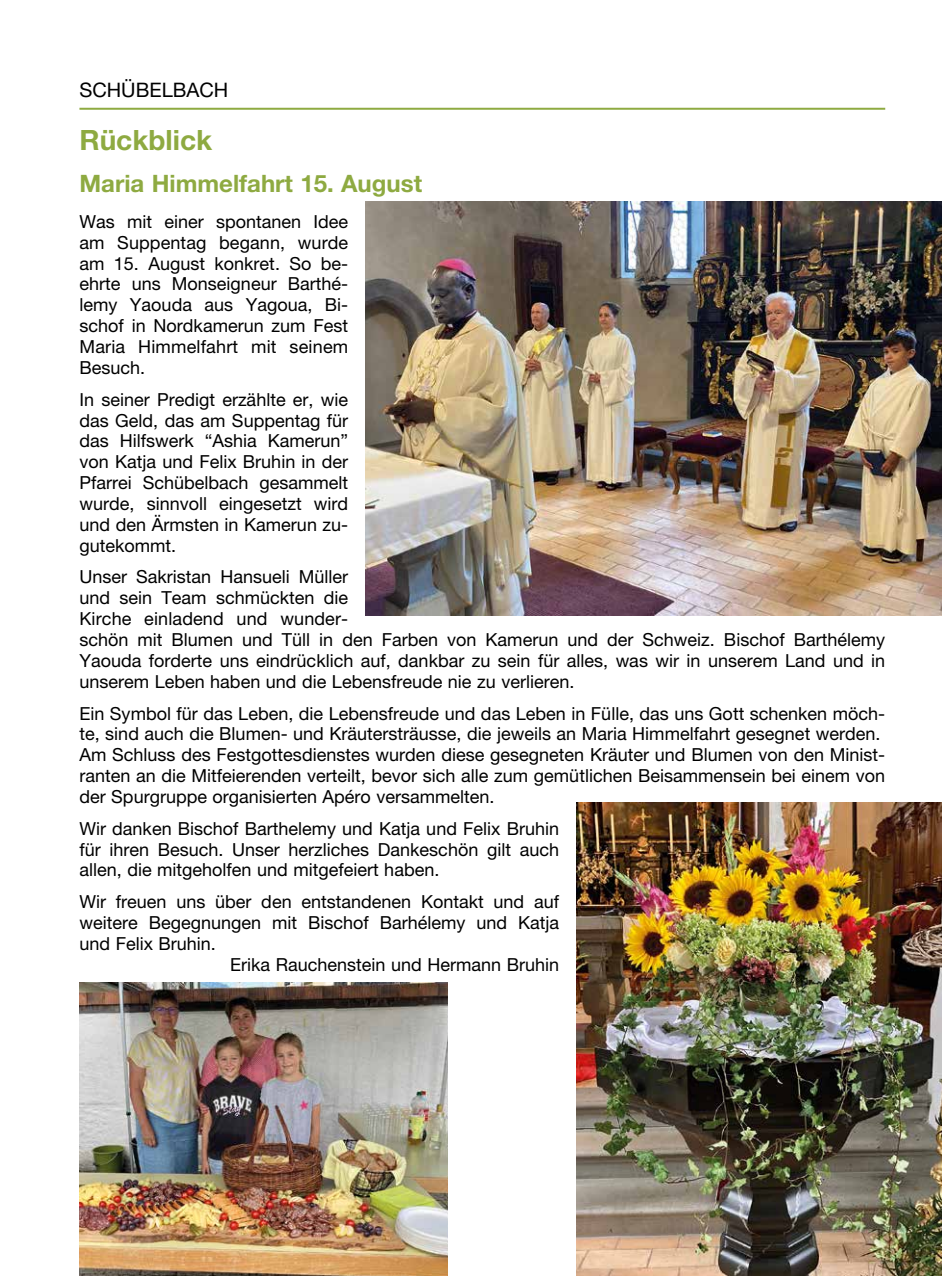
<style>
.page{position:relative;width:942px;height:1276px;background:#fff}
.page>*{position:absolute;margin:0;border:0;box-sizing:border-box;transform-origin:0 0}
.t1{font:700 28px "Helvetica Neue LT Pro";color:#8eaa41}
.t2{font:700 24px "Helvetica Neue LT Pro";color:#8eaa41}
.t3{font:20px "Helvetica Neue LT Pro";color:#000}
.t4{font:18px/20.8px "Helvetica Neue LT Pro";color:#000}
</style>
<div class="page">
<hr style="left:79px;top:108px;width:805px;height:2px;background:#8eaa41">
<img style="left:80px;top:982px;width:367px;height:294px">
<img style="left:365px;top:201px;width:576px;height:414px">
<img style="left:576px;top:802px;width:365px;height:474px">
<p class="t3" style="left:79px;top:78px;width:150px">SCHÜBELBACH</p>
<h1 class="t1" style="left:79px;top:123px;width:134px">Rückblick</h1>
<h2 class="t2" style="left:79px;top:169px;width:344px">Maria Himmelfahrt 15. August</h2>
<p class="t4" style="left:79px;top:211px;width:270px">Was mit einer spontanen Idee am Suppentag begann, wurde am 15. August konkret. So be-- ehrte uns Monseigneur Barthé&shy;lemy Yaouda aus Yagoua, Bi-- schof in Nordkamerun zum Fest<br>Maria Himmelfahrt mit seinem<br>Besuch.</p>
<p class="t4" style="left:79px;top:389px;width:270px">In seiner Predigt erzählte er, wie das Geld, das am Suppentag für das Hilfswerk “Ashia Kamerun” von Katja und Felix Bruhin in der<br>Pfarrei Schübelbach gesammelt wurde, sinnvoll eingesetzt wird und den Ärmsten in Kamerun zu-- gutekommt.</p>
<p class="t4" style="left:79px;top:566px;width:807px">Unser Sakristan Hansueli Müller<br>und sein Team schmückten die<br>Kirche einladend und wunder-<br>schön mit Blumen und Tüll in den Farben von Kamerun und der Schweiz. Bischof Barthélemy Yaouda forderte uns eindrücklich auf, dankbar zu sein für alles, was wir in unserem Land und in unserem Leben haben und die Lebensfreude nie zu verlieren.</p>
<p class="t4" style="left:79px;top:702px;width:807px">Ein Symbol für das Leben, die Lebensfreude und das Leben in Fülle, das uns Gott schenken möch&shy;te, sind auch die Blumen- und Kräutersträusse, die jeweils an Maria Himmelfahrt gesegnet werden.<br>Am Schluss des Festgottesdienstes wurden diese gesegneten Kräuter und Blumen von den Minist&shy;ranten an die Mitfeierenden verteilt, bevor sich alle zum gemütlichen Beisammensein bei einem von der Spurgruppe organisierten Apéro versammelten.</p>
<p class="t4" style="left:79px;top:817px;width:481px;text-align:justify">Wir danken Bischof Barthelemy und Katja und Felix Bruhin für ihren Besuch. Unser herzliches Dankeschön gilt auch allen, die mitgeholfen und mitgefeiert haben.</p>
<p class="t4" style="left:79px;top:891px;width:481px">Wir freuen uns über den entstandenen Kontakt und auf</p>
<p class="t4" style="left:79px;top:912px;width:481px">weitere Begegnungen mit Bischof Barhélemy und Katja</p>
<p class="t4" style="left:79px;top:933px;width:138px">und Felix Bruhin.</p>
<p class="t4" style="left:230px;top:953px;width:330px">Erika Rauchenstein und Hermann Bruhin</p>
</div>
